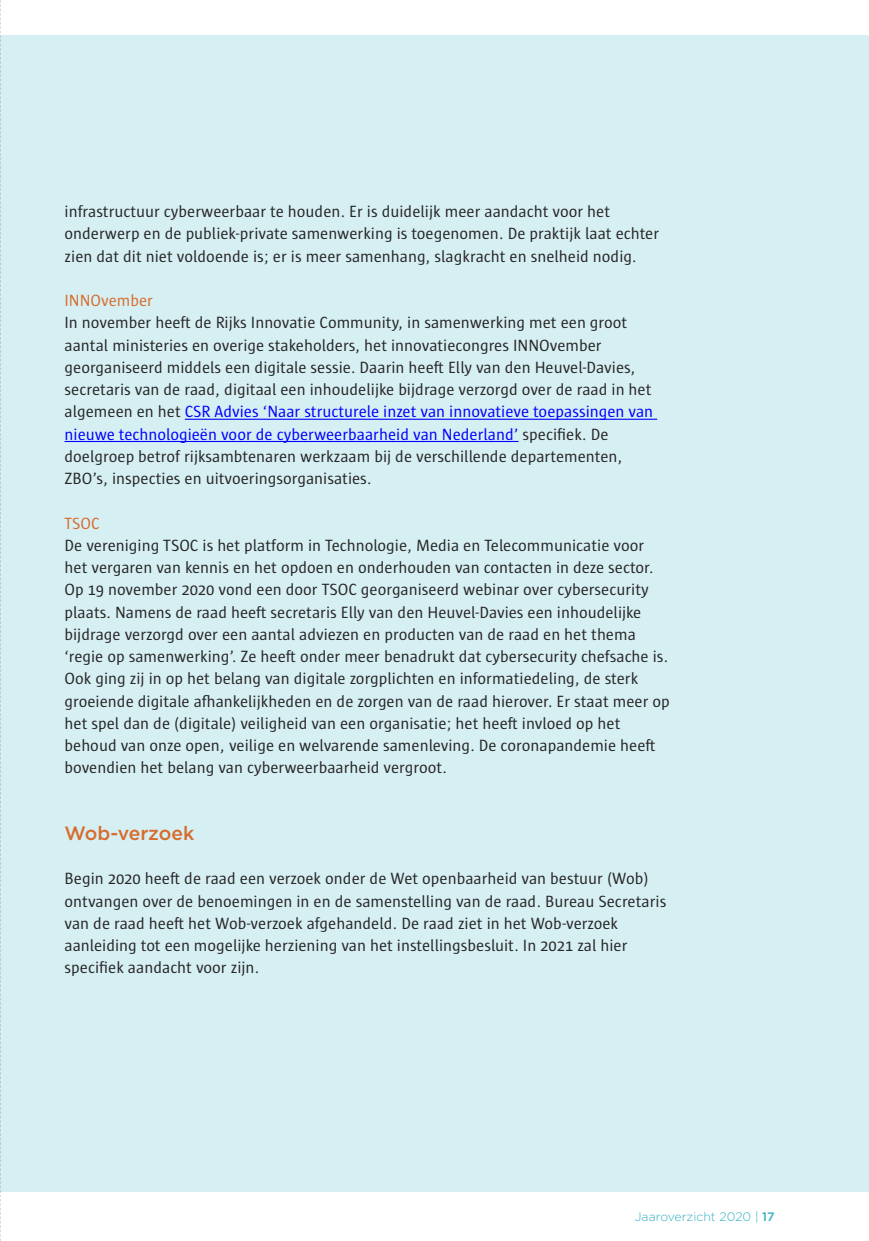
<style>
.page{position:relative;width:869px;height:1241px;background:#fff}
.page>*{position:absolute;margin:0;border:0;box-sizing:border-box;transform-origin:0 0}
.t1{font:500 19.25px "Gotham";letter-spacing:-.005em;color:#d76c2c}
.t2{font:16.62px/22.2px "Sun";color:#272526}
.t3{font:16.62px "Sun";color:#d76c2c}
.t4{font:300 12.25px "Gotham";color:#34afc4}
.s1{color:#00f}
.s2{font-weight:500}
</style>
<div class="page">
<div style="left:0;top:35px;width:868px;height:1156px;background:#d6eff3"></div>
<hr style="left:185px;top:418px;width:468px;height:2px;background:#00f">
<hr style="left:64px;top:441px;width:449px;height:1px;background:#00f">
<svg style="left:0;top:0;width:1px;height:1240px"></svg>
<p class="t2" style="left:64px;top:202px;width:596px">infrastructuur cyberweerbaar te houden. Er is duidelijk meer aandacht voor het onderwerp en de publiek-private samenwerking is toegenomen. De praktijk laat echter zien dat dit niet voldoende is; er is meer samenhang, slagkracht en snelheid nodig.</p>
<p class="t3" style="left:64px;top:294px;width:90px">INNOvember</p>
<p class="t2" style="left:64px;top:313px;width:590px">In november heeft de Rijks Innovatie Community, in samenwerking met een groot aantal ministeries en overige stakeholders, het innovatiecongres INNOvember georganiseerd middels een digitale sessie. Daarin heeft Elly van den Heuvel-Davies, secretaris van de raad, digitaal een inhoudelijke bijdrage verzorgd over de raad in het algemeen en het <span class="s1">CSR Advies ‘Naar structurele inzet van innovatieve toepassingen van nieuwe technologieën voor de cyberweerbaarheid van Nederland’</span> specifiek. De doelgroep betrof rijksambtenaren werkzaam bij de verschillende departementen,</p>
<p class="t2" style="left:64px;top:468px;width:308px">ZBO’s, inspecties en uitvoeringsorganisaties.</p>
<p class="t3" style="left:64px;top:516px;width:37px">TSOC</p>
<p class="t2" style="left:64px;top:535px;width:606px">De vereniging TSOC is het platform in Technologie, Media en Telecommunicatie voor het vergaren van kennis en het opdoen en onderhouden van contacten in deze sector.<br>Op 19 november 2020 vond een door TSOC georganiseerd webinar over cybersecurity plaats. Namens de raad heeft secretaris Elly van den Heuvel-Davies een inhoudelijke bijdrage verzorgd over een aantal adviezen en producten van de raad en het thema ‘regie op samenwerking’. Ze heeft onder meer benadrukt dat cybersecurity chefsache is.<br>Ook ging zij in op het belang van digitale zorgplichten en informatiedeling, de sterk groeiende digitale afhankelijkheden en de zorgen van de raad hierover. Er staat meer op het spel dan de (digitale) veiligheid van een organisatie; het heeft invloed op het behoud van onze open, veilige en welvarende samenleving. De coronapandemie heeft bovendien het belang van cyberweerbaarheid vergroot.</p>
<p class="t1" style="left:64px;top:825px;width:131px">Wob-verzoek</p>
<p class="t2" style="left:64px;top:868px;width:603px">Begin 2020 heeft de raad een verzoek onder de Wet openbaarheid van bestuur (Wob) ontvangen over de benoemingen in en de samenstelling van de raad. Bureau Secretaris van de raad heeft het Wob-verzoek afgehandeld. De raad ziet in het Wob-verzoek aanleiding tot een mogelijke herziening van het instellingsbesluit. In 2021 zal hier specifiek aandacht voor zijn.</p>
<p class="t4" style="left:634px;top:1209px;width:141px">Jaaroverzicht 2020 | <span class="s2">17</span></p>
</div>
